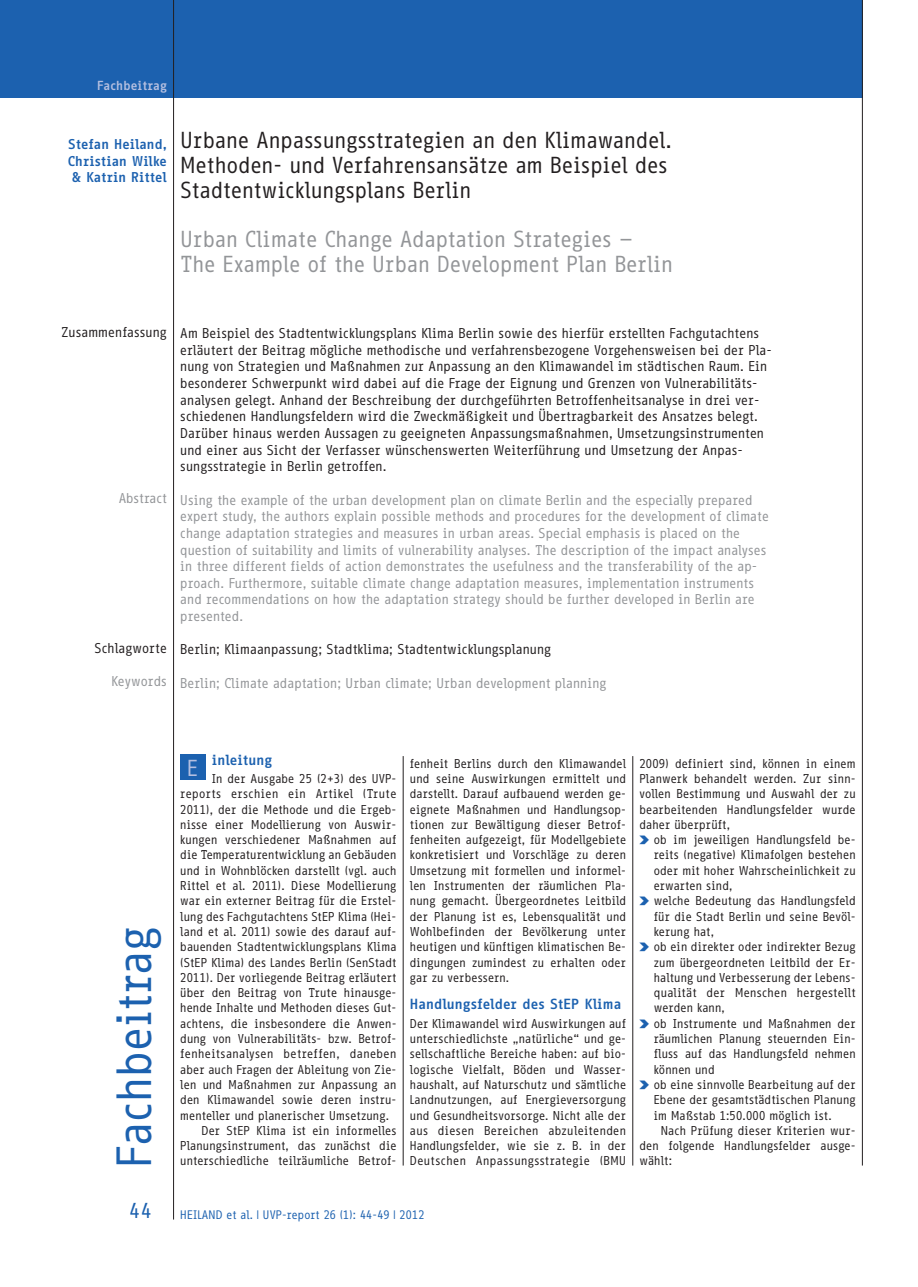
<style>
.page{position:relative;width:918px;height:1287px;background:#fff}
.page>*{position:absolute;margin:0;border:0;box-sizing:border-box;transform-origin:0 0}
.t1{font:48px "Info OT Office";letter-spacing:-.04em;color:#1c61af}
.t2{font:22.5px/24.8px "Info OT Office";letter-spacing:-.04em;color:#231f20}
.t3{font:22.5px/24.8px "Info OT Office";letter-spacing:-.04em;color:#939598}
.t4{font:22.5px "Info OT Office";color:#b4bfe0}
.t5{font:21px "Info OT Office";color:#1c61af}
.t6{font:700 14.25px "Info OT Office";letter-spacing:-.04em;color:#1c61af}
.t7{font:13.8px/16.6px "Info OT Office";letter-spacing:-.04em;color:#231f20}
.t8{font:13.8px/16.6px "Info OT Office";letter-spacing:-.04em;color:#939598}
.t9{font:700 13.8px/16.6px "Info OT Office";letter-spacing:-.05em;color:#1c61af;text-align:justify}
.t10{font:700 12.75px "Info OT Office";letter-spacing:-.04em;color:#b4bfe0}
.t11{font:12.45px/15.3px "Info OT Office";letter-spacing:-.04em;color:#231f20;text-align:justify}
.t12{font:12.45px "Info OT Office";letter-spacing:-.015em;color:#231f20}
.t13{font:12.45px "Info OT Office";letter-spacing:-.02em;color:#231f20}
.t14{font:12px "Info OT Office";letter-spacing:-.04em;color:#1c61af}
.s1{font-family:"Arrow Dynamic";font-weight:800;color:#1c61af}
</style>
<div class="page">
<div style="left:0;top:0;width:862px;height:97px;background:#1c61af"></div>
<hr style="left:173px;top:0;width:1px;height:1220px;background:#231f20">
<hr style="left:862px;top:0;width:1px;height:1166px;background:#231f20">
<hr style="left:403px;top:756px;width:1px;height:410px;background:#231f20">
<hr style="left:632px;top:756px;width:1px;height:410px;background:#231f20">
<div style="left:180px;top:754px;width:25px;height:26px;background:#1c61af"></div>
<p class="t10" style="left:97px;top:80px;width:72px">Fachbeitrag</p>
<p class="t9" style="left:68px;top:137px;width:101px">Stefan Heiland, Christian Wilke &amp; Katrin Rittel</p>
<h2 class="t2" style="left:180px;top:130px;width:494px">Urbane Anpassungsstrategien an den Klimawandel.<br>Methoden- und Verfahrensansätze am Beispiel des<br>Stadtentwicklungsplans Berlin</h2>
<h2 class="t3" style="left:180px;top:229px;width:495px">Urban Climate Change Adaptation Strategies –<br>The Example of the Urban Development Plan Berlin</h2>
<p class="t7" style="left:61px;top:325px;width:107px">Zusammenfassung</p>
<p class="t8" style="left:118px;top:491px;width:50px">Abstract</p>
<p class="t7" style="left:94px;top:641px;width:74px">Schlagworte</p>
<p class="t8" style="left:111px;top:675px;width:58px">Keywords</p>
<p class="t7" style="left:180px;top:326px;width:594px">Am Beispiel des Stadtentwicklungsplans Klima Berlin sowie des hierfür erstellten Fachgutachtens erläutert der Beitrag mögliche methodische und verfahrensbezogene Vorgehensweisen bei der Pla&shy;nung von Strategien und Maßnahmen zur Anpassung an den Klimawandel im städtischen Raum. Ein besonderer Schwerpunkt wird dabei auf die Frage der Eignung und Grenzen von Vulnerabilitäts&shy;analysen gelegt. Anhand der Beschreibung der durchgeführten Betroffenheitsanalyse in drei ver&shy;schiedenen Handlungsfeldern wird die Zweckmäßigkeit und Übertragbarkeit des Ansatzes belegt.<br>Darüber hinaus werden Aussagen zu geeigneten Anpassungsmaßnahmen, Umsetzungsinstrumenten und einer aus Sicht der Verfasser wünschenswerten Weiterführung und Umsetzung der Anpas&shy;sungsstrategie in Berlin getroffen.</p>
<p class="t8" style="left:180px;top:493px;width:591px">Using the example of the urban development plan on climate Berlin and the especially prepared expert study, the authors explain possible methods and procedures for the development of climate change adaptation strategies and measures in urban areas. Special emphasis is placed on the question of suitability and limits of vulnerability analyses. The description of the impact analyses in three different fields of action demonstrates the usefulness and the transferability of the ap&shy;proach. Furthermore, suitable climate change adaptation measures, implementation instruments and recommendations on how the adaptation strategy should be further developed in Berlin are presented.</p>
<p class="t7" style="left:180px;top:643px;width:373px">Berlin; Klimaanpassung; Stadtklima; Stadtentwicklungsplanung</p>
<p class="t8" style="left:180px;top:676px;width:428px">Berlin; Climate adaptation; Urban climate; Urban development planning</p>
<h1 class="t1" style="left:117px;top:1169px;width:245px;rotate:-90deg">Fachbeitrag</h1>
<p class="t6" style="left:211px;top:754px;width:63px">inleitung</p>
<p class="t11" style="left:211px;top:772px;width:187px">In der Ausgabe 25 (2+3) des UVP-</p>
<p class="t13" style="left:180px;top:789px;width:218px">reports erschien ein Artikel (Trute</p>
<p class="t11" style="left:180px;top:803px;width:218px">2011), der die Methode und die Ergeb-</p>
<p class="t11" style="left:180px;top:818px;width:218px">nisse einer Modellierung von Auswir-</p>
<p class="t11" style="left:180px;top:833px;width:218px">kungen verschiedener Maßnahmen auf</p>
<p class="t11" style="left:180px;top:849px;width:218px">die Temperaturentwicklung an Gebäuden</p>
<p class="t11" style="left:180px;top:864px;width:218px">und in Wohnblöcken darstellt (vgl. auch</p>
<p class="t11" style="left:180px;top:879px;width:218px">Rittel et al. 2011). Diese Modellierung</p>
<p class="t11" style="left:180px;top:895px;width:218px">war ein externer Beitrag für die Erstel-</p>
<p class="t11" style="left:180px;top:910px;width:218px">lung des Fachgutachtens StEP Klima (Hei-</p>
<p class="t11" style="left:180px;top:925px;width:218px">land et al. 2011) sowie des darauf auf-</p>
<p class="t11" style="left:180px;top:940px;width:218px">bauenden Stadtentwicklungsplans Klima</p>
<p class="t11" style="left:180px;top:956px;width:218px">(StEP Klima) des Landes Berlin (SenStadt</p>
<p class="t11" style="left:180px;top:971px;width:218px">2011). Der vorliegende Beitrag erläutert</p>
<p class="t11" style="left:180px;top:986px;width:218px">über den Beitrag von Trute hinausge-</p>
<p class="t11" style="left:180px;top:1002px;width:218px">hende Inhalte und Methoden dieses Gut-</p>
<p class="t11" style="left:180px;top:1017px;width:218px">achtens, die insbesondere die Anwen-</p>
<p class="t11" style="left:180px;top:1032px;width:218px">dung von Vulnerabilitäts- bzw. Betrof-</p>
<p class="t12" style="left:180px;top:1049px;width:218px">fenheitsanalysen betreffen, daneben</p>
<p class="t11" style="left:180px;top:1063px;width:218px">aber auch Fragen der Ableitung von Zie-</p>
<p class="t11" style="left:180px;top:1078px;width:218px">len und Maßnahmen zur Anpassung an</p>
<p class="t11" style="left:180px;top:1093px;width:218px">den Klimawandel sowie deren instru-</p>
<p class="t11" style="left:180px;top:1109px;width:211px">menteller und planerischer Umsetzung.</p>
<p class="t11" style="left:201px;top:1124px;width:197px">Der StEP Klima ist ein informelles</p>
<p class="t11" style="left:180px;top:1139px;width:218px">Planungsinstrument, das zunächst die</p>
<p class="t11" style="left:180px;top:1155px;width:218px">unterschiedliche teilräumliche Betrof-</p>
<h2 class="t4" style="left:187px;top:760px;width:14px">E</h2>
<p class="t11" style="left:410px;top:757px;width:218px">fenheit Berlins durch den Klimawandel und seine Auswirkungen ermittelt und darstellt. Darauf aufbauend werden ge&shy;eignete Maßnahmen und Handlungsop&shy;tionen zur Bewältigung dieser Betrof&shy;fenheiten aufgezeigt, für Modellgebiete konkretisiert und Vorschläge zu deren Umsetzung mit formellen und informel&shy;len Instrumenten der räumlichen Pla&shy;nung gemacht. Übergeordnetes Leitbild der Planung ist es, Lebensqualität und Wohlbefinden der Bevölkerung unter heutigen und künftigen klimatischen Be&shy;dingungen zumindest zu erhalten oder gar zu verbessern.</p>
<p class="t6" style="left:410px;top:999px;width:214px">Handlungsfelder des StEP Klima</p>
<p class="t11" style="left:410px;top:1017px;width:218px">Der Klimawandel wird Auswirkungen auf unterschiedlichste „natürliche“ und ge&shy;sellschaftliche Bereiche haben: auf bio&shy;logische Vielfalt, Böden und Wasser&shy;haushalt, auf Naturschutz und sämtliche Landnutzungen, auf Energieversorgung und Gesundheitsvorsorge. Nicht alle der aus diesen Bereichen abzuleitenden Handlungsfelder, wie sie z. B. in der Deutschen Anpassungsstrategie (BMU</p>
<p class="t11" style="left:639px;top:757px;width:218px">2009) definiert sind, können in einem</p>
<p class="t11" style="left:639px;top:772px;width:218px">Planwerk behandelt werden. Zur sinn-</p>
<p class="t11" style="left:639px;top:787px;width:218px">vollen Bestimmung und Auswahl der zu</p>
<p class="t11" style="left:639px;top:803px;width:218px">bearbeitenden Handlungsfelder wurde</p>
<p class="t11" style="left:639px;top:818px;width:93px">daher überprüft,</p>
<p class="t11" style="left:639px;top:833px;width:218px"><span class="s1">C</span> ob im jeweiligen Handlungsfeld be-</p>
<p class="t11" style="left:653px;top:849px;width:204px">reits (negative) Klimafolgen bestehen</p>
<p class="t11" style="left:653px;top:864px;width:204px">oder mit hoher Wahrscheinlichkeit zu</p>
<p class="t11" style="left:653px;top:879px;width:81px">erwarten sind,</p>
<p class="t11" style="left:639px;top:895px;width:218px"><span class="s1">C</span> welche Bedeutung das Handlungsfeld</p>
<p class="t11" style="left:653px;top:910px;width:204px">für die Stadt Berlin und seine Bevöl-</p>
<p class="t11" style="left:653px;top:925px;width:62px">kerung hat,</p>
<p class="t11" style="left:639px;top:940px;width:218px"><span class="s1">C</span> ob ein direkter oder indirekter Bezug</p>
<p class="t11" style="left:653px;top:956px;width:204px">zum übergeordneten Leitbild der Er-</p>
<p class="t11" style="left:653px;top:971px;width:204px">haltung und Verbesserung der Lebens-</p>
<p class="t11" style="left:653px;top:986px;width:204px">qualität der Menschen hergestellt</p>
<p class="t11" style="left:653px;top:1002px;width:73px">werden kann,</p>
<p class="t11" style="left:639px;top:1017px;width:218px"><span class="s1">C</span> ob Instrumente und Maßnahmen der</p>
<p class="t11" style="left:653px;top:1032px;width:204px">räumlichen Planung steuernden Ein-</p>
<p class="t11" style="left:653px;top:1048px;width:204px">fluss auf das Handlungsfeld nehmen</p>
<p class="t11" style="left:653px;top:1063px;width:63px">können und</p>
<p class="t11" style="left:639px;top:1078px;width:218px"><span class="s1">C</span> ob eine sinnvolle Bearbeitung auf der</p>
<p class="t11" style="left:653px;top:1093px;width:204px">Ebene der gesamtstädtischen Planung</p>
<p class="t11" style="left:653px;top:1109px;width:180px">im Maßstab 1:50.000 möglich ist.</p>
<p class="t11" style="left:660px;top:1124px;width:197px">Nach Prüfung dieser Kriterien wur-</p>
<p class="t11" style="left:639px;top:1139px;width:218px">den folgende Handlungsfelder ausge-</p>
<p class="t11" style="left:639px;top:1155px;width:35px">wählt:</p>
<h3 class="t5" style="left:129px;top:1203px;width:25px">44</h3>
<p class="t14" style="left:180px;top:1211px;width:246px">HEILAND et al. | UVP-report 26 (1): 44-49 | 2012</p>
</div>
